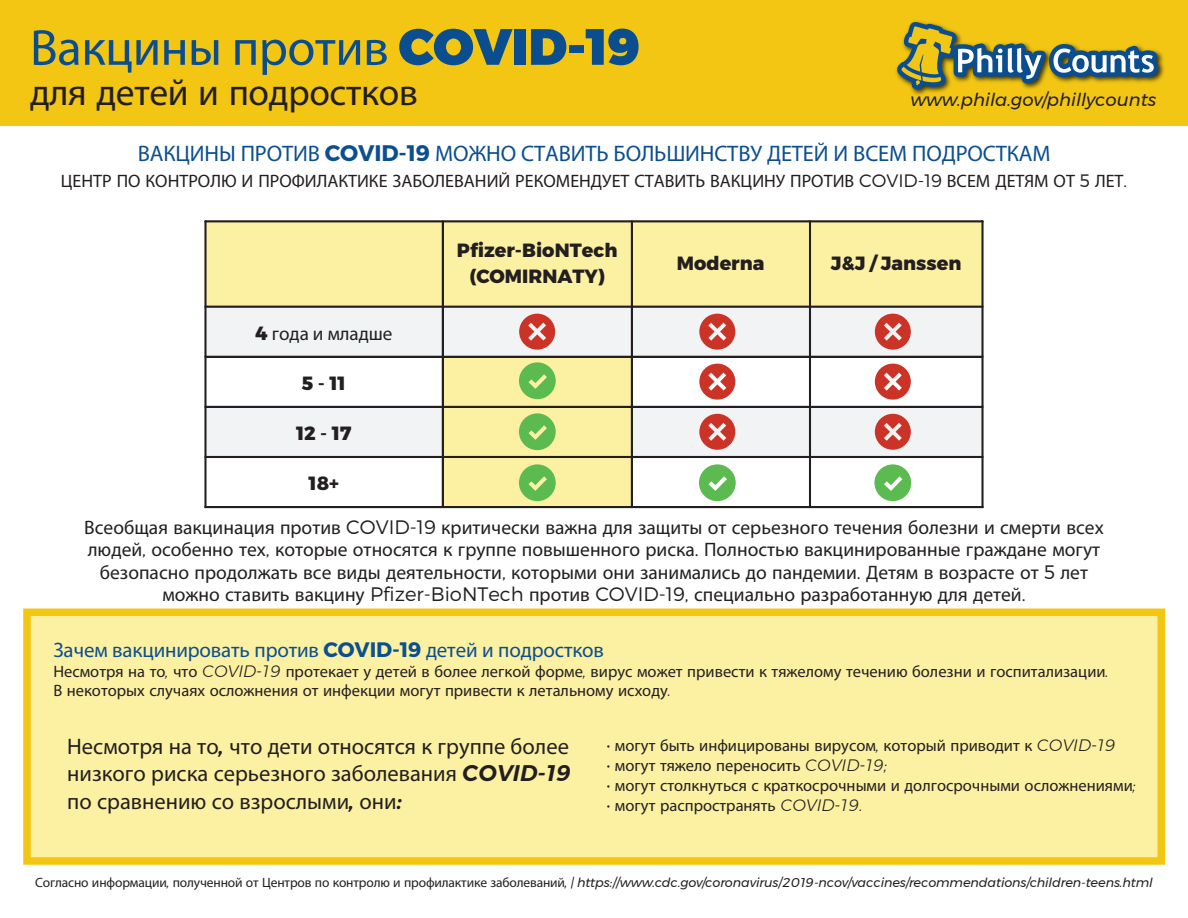
<style>
.page{position:relative;width:1188px;height:918px;background:#fff}
.page>*{position:absolute;margin:0;border:0;box-sizing:border-box;transform-origin:0 0}
.t1{font:51px "Myriad Pro";letter-spacing:-.01em;color:#0b4e90}
.t2{font:37.5px "Myriad Pro";letter-spacing:-.01em;color:#231f20}
.t3{font:22.5px/27px "Myriad Pro";color:#231f20;text-align:justify}
.t4{font:22.5px "Myriad Pro";letter-spacing:-.005em;color:#0c4f90}
.t5{font:21px "Myriad Pro";letter-spacing:-.01em;color:#0c4f90}
.t6{font:19.5px/22.5px "Myriad Pro";color:#231f20;text-align:center}
.t7{font:800 19.2px/26.1px "Montserrat";color:#231f20;text-align:center}
.t8{font:19.2px "Myriad Pro";letter-spacing:-.005em;color:#231f20}
.t9{font:18px "Myriad Pro";color:#231f20}
.t10{font:italic 18px "Montserrat";color:#231f20}
.t11{font:16.5px/19.8px "Myriad Pro";color:#231f20}
.t12{font:italic 12.75px "Montserrat";letter-spacing:-.01em;color:#231f20}
.s1{font-family:"Montserrat";font-weight:900}
.s2{font-family:"Montserrat";font-weight:700}
.s3{font-family:"Montserrat";font-weight:300}
.s4{font-family:"Montserrat";font-weight:800}
.s5{font-weight:600}
.s6{font-family:"Montserrat";font-weight:300;font-style:italic}
.s7{font-family:"Montserrat";font-weight:600;font-style:italic}
.s8{font-family:"Myriad Pro";font-style:normal;font-size:13.5px}
.s9{font-size:13.5px}
</style>
<div class="page">
<div style="left:0;top:0;width:1188px;height:125px;background:#f2c613"></div>
<div style="left:23px;top:609px;width:1142px;height:256px;background:#fcf1a3;border:8px solid #f2c613"></div>
<svg style="left:891px;top:21px;width:275px;height:105px"></svg>
<div style="left:205px;top:222px;width:777px;height:83px;background:#fcf1a3"></div>
<div style="left:443px;top:357px;width:188px;height:150px;background:#fcf1a3"></div>
<div style="left:205px;top:220px;width:238px;height:2px;background:#231f20;border:2px solid #231f20"></div>
<div style="left:442px;top:220px;width:190px;height:2px;background:#231f20;border:2px solid #231f20"></div>
<div style="left:631px;top:220px;width:179px;height:2px;background:#231f20;border:2px solid #231f20"></div>
<div style="left:810px;top:220px;width:173px;height:2px;background:#231f20;border:2px solid #231f20"></div>
<div style="left:204px;top:221px;width:3px;height:86px;background:#231f20;border:2px solid #231f20"></div>
<hr style="left:442px;top:221px;width:2px;height:86px;background:#231f20">
<hr style="left:631px;top:221px;width:2px;height:86px;background:#231f20">
<hr style="left:809px;top:221px;width:2px;height:86px;background:#231f20">
<div style="left:981px;top:221px;width:3px;height:86px;background:#231f20;border:2px solid #231f20"></div>
<div style="left:206px;top:307px;width:237px;height:49px;background:#f2f3f4"></div>
<div style="left:443px;top:307px;width:188px;height:49px;background:#f2f3f4"></div>
<div style="left:632px;top:307px;width:178px;height:49px;background:#f2f3f4"></div>
<div style="left:810px;top:307px;width:172px;height:49px;background:#f2f3f4"></div>
<div style="left:205px;top:306px;width:238px;height:2px;background:#231f20;border:2px solid #231f20"></div>
<div style="left:442px;top:306px;width:190px;height:2px;background:#231f20;border:2px solid #231f20"></div>
<div style="left:631px;top:306px;width:179px;height:2px;background:#231f20;border:2px solid #231f20"></div>
<div style="left:810px;top:306px;width:173px;height:2px;background:#231f20;border:2px solid #231f20"></div>
<div style="left:204px;top:306px;width:3px;height:51px;background:#231f20;border:2px solid #231f20"></div>
<hr style="left:442px;top:306px;width:2px;height:51px;background:#231f20">
<hr style="left:631px;top:306px;width:2px;height:51px;background:#231f20">
<hr style="left:809px;top:306px;width:2px;height:51px;background:#231f20">
<div style="left:981px;top:306px;width:3px;height:51px;background:#231f20;border:2px solid #231f20"></div>
<hr style="left:205px;top:356px;width:238px;height:2px;background:#231f20">
<hr style="left:442px;top:356px;width:190px;height:2px;background:#231f20">
<hr style="left:631px;top:356px;width:179px;height:2px;background:#231f20">
<hr style="left:810px;top:356px;width:173px;height:2px;background:#231f20">
<div style="left:204px;top:356px;width:3px;height:51px;background:#231f20;border:2px solid #231f20"></div>
<hr style="left:442px;top:356px;width:2px;height:51px;background:#231f20">
<hr style="left:631px;top:356px;width:2px;height:51px;background:#231f20">
<hr style="left:809px;top:356px;width:2px;height:51px;background:#231f20">
<div style="left:981px;top:356px;width:3px;height:51px;background:#231f20;border:2px solid #231f20"></div>
<div style="left:206px;top:407px;width:237px;height:50px;background:#f2f3f4"></div>
<div style="left:632px;top:407px;width:178px;height:50px;background:#f2f3f4"></div>
<div style="left:810px;top:407px;width:172px;height:50px;background:#f2f3f4"></div>
<hr style="left:205px;top:406px;width:238px;height:2px;background:#231f20">
<hr style="left:442px;top:406px;width:190px;height:2px;background:#231f20">
<hr style="left:631px;top:406px;width:179px;height:2px;background:#231f20">
<hr style="left:810px;top:406px;width:173px;height:2px;background:#231f20">
<div style="left:204px;top:406px;width:3px;height:51px;background:#231f20;border:2px solid #231f20"></div>
<hr style="left:442px;top:406px;width:2px;height:51px;background:#231f20">
<hr style="left:631px;top:406px;width:2px;height:51px;background:#231f20">
<hr style="left:809px;top:406px;width:2px;height:51px;background:#231f20">
<div style="left:981px;top:406px;width:3px;height:51px;background:#231f20;border:2px solid #231f20"></div>
<hr style="left:205px;top:456px;width:238px;height:2px;background:#231f20">
<hr style="left:442px;top:456px;width:190px;height:2px;background:#231f20">
<hr style="left:631px;top:456px;width:179px;height:2px;background:#231f20">
<hr style="left:810px;top:456px;width:173px;height:2px;background:#231f20">
<div style="left:204px;top:457px;width:3px;height:51px;background:#231f20;border:2px solid #231f20"></div>
<hr style="left:205px;top:506px;width:238px;height:2px;background:#231f20">
<hr style="left:442px;top:457px;width:2px;height:51px;background:#231f20">
<hr style="left:442px;top:506px;width:190px;height:2px;background:#231f20">
<hr style="left:631px;top:457px;width:2px;height:51px;background:#231f20">
<hr style="left:631px;top:506px;width:179px;height:2px;background:#231f20">
<hr style="left:809px;top:457px;width:2px;height:51px;background:#231f20">
<hr style="left:810px;top:506px;width:173px;height:2px;background:#231f20">
<div style="left:981px;top:457px;width:3px;height:51px;background:#231f20;border:2px solid #231f20"></div>
<svg style="left:874px;top:464px;width:37px;height:37px"></svg>
<svg style="left:519px;top:362px;width:37px;height:37px"></svg>
<svg style="left:519px;top:413px;width:37px;height:37px"></svg>
<svg style="left:519px;top:464px;width:37px;height:37px"></svg>
<svg style="left:699px;top:464px;width:37px;height:37px"></svg>
<svg style="left:519px;top:314px;width:36px;height:36px"></svg>
<svg style="left:699px;top:314px;width:36px;height:36px"></svg>
<svg style="left:875px;top:314px;width:36px;height:36px"></svg>
<svg style="left:699px;top:364px;width:36px;height:36px"></svg>
<svg style="left:875px;top:364px;width:36px;height:36px"></svg>
<svg style="left:699px;top:414px;width:36px;height:36px"></svg>
<svg style="left:875px;top:414px;width:36px;height:36px"></svg>
<h1 class="t1" style="left:30px;top:16px;width:612px">Вакцины против <span class="s1">COVID-19</span></h1>
<h2 class="t2" style="left:30px;top:70px;width:389px">для детей и подростков</h2>
<p class="t10" style="left:910px;top:86px;width:247px">www.phila.gov/phillycounts</p>
<p class="t4" style="left:138px;top:140px;width:914px">ВАКЦИНЫ ПРОТИВ <span class="s2">COVID-19</span> МОЖНО СТАВИТЬ БОЛЬШИНСТВУ ДЕТЕЙ И ВСЕМ ПОДРОСТКАМ</p>
<p class="t9" style="left:61px;top:170px;width:1068px">ЦЕНТР ПО КОНТРОЛЮ И ПРОФИЛАКТИКЕ ЗАБОЛЕВАНИЙ РЕКОМЕНДУЕТ СТАВИТЬ ВАКЦИНУ ПРОТИВ <span class="s3">COVID-19</span> ВСЕМ ДЕТЯМ ОТ <span class="s3">5</span> ЛЕТ<span class="s3">.</span></p>
<p class="t7" style="left:457px;top:238px;width:162px">Pfizer-BioNTech (COMIRNATY)</p>
<p class="t7" style="left:677px;top:251px;width:89px">Moderna</p>
<p class="t7" style="left:831px;top:251px;width:132px">J&amp;J / Janssen</p>
<p class="t8" style="left:255px;top:322px;width:139px"><span class="s4">4</span> года и младше</p>
<p class="t7" style="left:302px;top:371px;width:45px">5 <span class="s5">-</span> 11</p>
<p class="t7" style="left:296px;top:421px;width:57px">12 <span class="s5">-</span> 17</p>
<p class="t7" style="left:309px;top:471px;width:32px">18+</p>
<p class="t6" style="left:84px;top:516px;width:1021px">Всеобщая вакцинация против <span class="s3">COVID-19</span> критически важна для защиты от серьезного течения болезни и смерти всех людей<span class="s3">,</span> особенно тех<span class="s3">,</span> которые относятся к группе повышенного риска<span class="s3">.</span> Полностью вакцинированные граждане могут безопасно продолжать все виды деятельности<span class="s3">,</span> которыми они занимались до пандемии<span class="s3">.</span> Детям в возрасте от <span class="s3">5</span> лет можно ставить вакцину <span class="s3">Pfizer-BioNTech</span> против <span class="s3">COVID-19,</span> специально разработанную для детей<span class="s3">.</span></p>
<p class="t5" style="left:53px;top:637px;width:552px">Зачем вакцинировать против <span class="s2">COVID-19</span> детей и подростков</p>
<p class="t11" style="left:53px;top:661px;width:1057px">Несмотря на то<span class="s6">,</span> что <span class="s6">COVID-19</span> протекает у детей в более легкой форме<span class="s6">,</span> вирус может привести к тяжелому течению болезни и госпитализации<span class="s6">.<br></span>В некоторых случаях осложнения от инфекции могут привести к летальному исходу<span class="s6">.</span></p>
<p class="t3" style="left:67px;top:733px;width:505px">Несмотря на то<span class="s7">,</span> что дети относятся к группе более низкого риска серьезного заболевания <span class="s7">COVID-19 </span>по сравнению со взрослыми<span class="s7">,</span> они<span class="s7">:</span></p>
<p class="t11" style="left:606px;top:735px;width:511px"><span class="s6">•</span> могут быть инфицированы вирусом<span class="s6">,</span> который приводит к <span class="s6">COVID-19</span></p>
<p class="t11" style="left:606px;top:755px;width:282px"><span class="s6">•</span> могут тяжело переносить <span class="s6">COVID-19;</span></p>
<p class="t11" style="left:606px;top:775px;width:531px"><span class="s6">•</span> могут столкнуться с краткосрочными и долгосрочными осложнениями<span class="s6">;</span></p>
<p class="t11" style="left:606px;top:795px;width:258px"><span class="s6">•</span> могут распространять <span class="s6">COVID-19.</span></p>
<p class="t12" style="left:35px;top:873px;width:1119px"><span class="s8">Согласно информации</span><span class="s9">,</span> <span class="s8">полученной от Центров по контролю и профилактике заболеваний</span><span class="s9">,</span> | https://www.cdc.gov/coronavirus/2019-ncov/vaccines/recommendations/children-teens.html</p>
</div>
